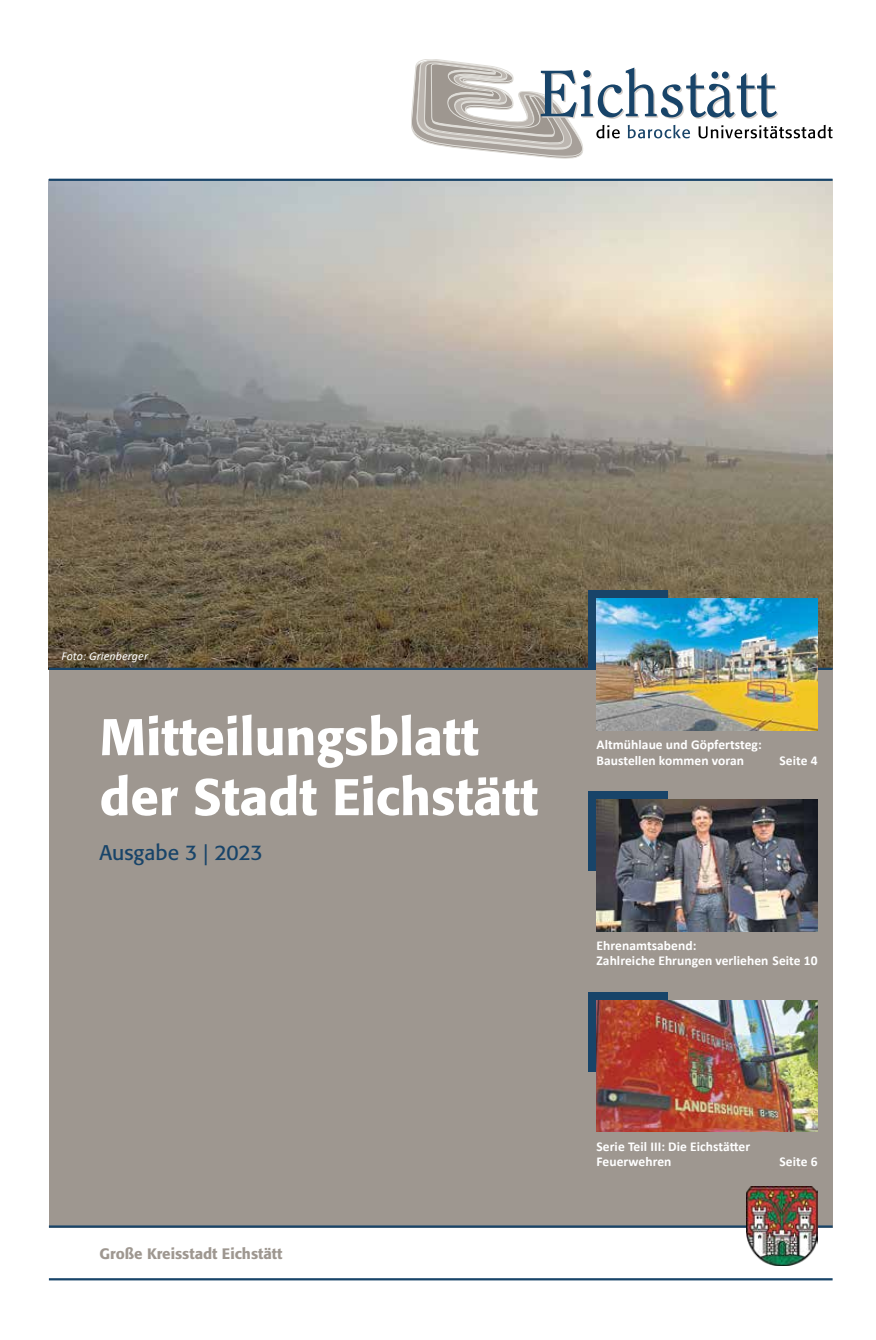
<style>
.page{position:relative;width:876px;height:1340px;background:#fff}
.page>*{position:absolute;margin:0;border:0;box-sizing:border-box;transform-origin:0 0}
.t1{font:500 51px/60px "Formata";color:#fff}
.t2{font:21px "Formata";color:#184469}
.t3{font:500 15px "Formata";color:#9e9790}
.t4{font:700 13.5px/15.8px "Calibri";letter-spacing:.005em;color:#fff}
.t5{font:italic 12px "Calibri";letter-spacing:.005em;color:#fff}
</style>
<div class="page">
<img style="left:49px;top:181px;width:784px;height:486px">
<div style="left:49px;top:669px;width:784px;height:558px;background:#9e9790"></div>
<svg style="left:411px;top:59px;width:422px;height:99px"></svg>
<hr style="left:49px;top:179px;width:784px;height:2px;background:#184469">
<hr style="left:49px;top:1278px;width:784px;height:2px;background:#184469">
<hr style="left:49px;top:1225px;width:784px;height:2px;background:#184469">
<hr style="left:49px;top:667px;width:784px;height:3px;background:#184469">
<div style="left:588px;top:992px;width:80px;height:79px;background:#184469"></div>
<img style="left:596px;top:1000px;width:222px;height:131px">
<div style="left:588px;top:590px;width:80px;height:80px;background:#184469"></div>
<img style="left:596px;top:598px;width:222px;height:132px">
<img style="left:747px;top:1186px;width:71px;height:79px">
<div style="left:588px;top:791px;width:80px;height:79px;background:#184469"></div>
<img style="left:596px;top:799px;width:222px;height:132px">
<p class="t5" style="left:61px;top:648px;width:88px">Foto: Grienberger</p>
<h1 class="t1" style="left:99px;top:707px;width:440px">Mitteilungsblatt der Stadt Eichstätt</h1>
<h2 class="t2" style="left:99px;top:840px;width:165px">Ausgabe 3 | 2023</h2>
<p class="t4" style="left:596px;top:736px;width:167px">Altmühlaue und Göpfertsteg:<br>Baustellen kommen voran</p>
<p class="t4" style="left:779px;top:752px;width:40px">Seite 4</p>
<p class="t4" style="left:596px;top:937px;width:223px">Ehrenamtsabend:<br>Zahlreiche Ehrungen verliehen Seite 10</p>
<p class="t3" style="left:99px;top:1244px;width:185px">Große Kreisstadt Eichstätt</p>
<p class="t4" style="left:596px;top:1138px;width:155px">Serie Teil III: Die Eichstätter<br>Feuerwehren</p>
<p class="t4" style="left:779px;top:1153px;width:40px">Seite 6</p>
</div>
